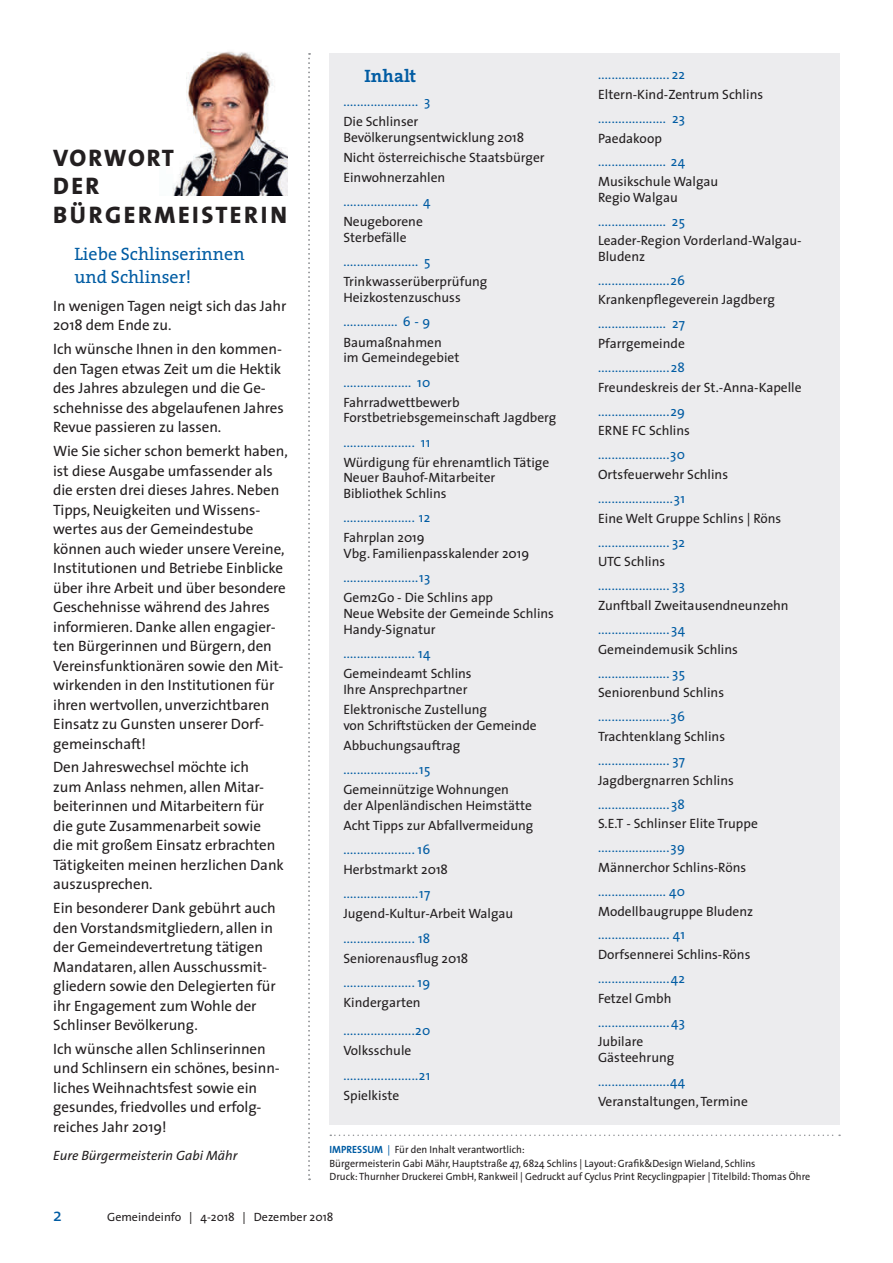
<style>
.page{position:relative;width:893px;height:1263px;background:#fff}
.page>*{position:absolute;margin:0;border:0;box-sizing:border-box;transform-origin:0 0}
.t1{font:800 24px/28px "The Sans";letter-spacing:.105em;color:#231f20}
.t2{font:18px/22.5px "The Serif";letter-spacing:.005em;color:#015ca3}
.t3{font:700 18px "The Serif";letter-spacing:.005em;color:#015ca3}
.t4{font:18px "The Sans";color:#015ca3}
.t5{font:15px/19.5px "The Sans";letter-spacing:-.005em;color:#231f20}
.t6{font:13.5px/15.8px "The Sans";color:#231f20}
.t7{font:13.5px "The Sans";letter-spacing:.025em;color:#015ca3}
.t8{font:italic 13.5px "The Sans";color:#231f20}
.t9{font:12px "The Sans";color:#231f20}
.t10{font:10.5px/13.5px "The Sans";color:#231f20;scale:.96 1}
.s1{font-weight:700;color:#015ca3}
.s2{color:#015ca3}
</style>
<div class="page">
<svg style="left:308px;top:53px;width:2px;height:1127px"></svg>
<img style="left:172px;top:51px;width:115px;height:145px">
<div style="left:330px;top:53px;width:510px;height:1072px;background:#ececee"></div>
<svg style="left:330px;top:1134px;width:510px;height:2px"></svg>
<h1 class="t1" style="left:53px;top:144px;width:235px">VORWORT<br>DER<br>BÜRGERMEISTERIN</h1>
<h2 class="t2" style="left:74px;top:243px;width:172px">Liebe Schlinserinnen und Schlinser!</h2>
<p class="t5" style="left:53px;top:296px;width:235px">In wenigen Tagen neigt sich das Jahr<br>2018 dem Ende zu.</p>
<p class="t5" style="left:53px;top:339px;width:232px">Ich wünsche Ihnen in den kommen&shy;den Tagen etwas Zeit um die Hektik des Jahres abzulegen und die Ge&shy;schehnisse des abgelaufenen Jahres<br>Revue passieren zu lassen.</p>
<p class="t5" style="left:53px;top:441px;width:236px">Wie Sie sicher schon bemerkt haben, ist diese Ausgabe umfassender als die ersten drei dieses Jahres. Neben Tipps, Neuigkeiten und Wissens&shy;wertes aus der Gemeindestube können auch wieder unsere Vereine, Institutionen und Betriebe Einblicke über ihre Arbeit und über besondere Geschehnisse während des Jahres informieren. Danke allen engagier&shy;ten Bürgerinnen und Bürgern, den Vereinsfunktionären sowie den Mit&shy;wirkenden in den Institutionen für ihren wertvollen, unverzichtbaren Einsatz zu Gunsten unserer Dorf&shy;gemeinschaft!</p>
<p class="t5" style="left:53px;top:757px;width:232px">Den Jahreswechsel möchte ich<br>zum Anlass nehmen, allen Mitar&shy;beiterinnen und Mitarbeitern für die gute Zusammenarbeit sowie die mit großem Einsatz erbrachten<br>Tätigkeiten meinen herzlichen Dank auszusprechen.</p>
<p class="t5" style="left:53px;top:898px;width:224px">Ein besonderer Dank gebührt auch den Vorstandsmitgliedern, allen in der Gemeindevertretung tätigen<br>Mandataren, allen Ausschussmit&shy;gliedern sowie den Delegierten für ihr Engagement zum Wohle der<br>Schlinser Bevölkerung.</p>
<p class="t5" style="left:53px;top:1038px;width:228px">Ich wünsche allen Schlinserinnen und Schlinsern ein schönes, besinn&shy;liches Weihnachtsfest sowie ein gesundes, friedvolles und erfolg&shy;reiches Jahr 2019!</p>
<p class="t8" style="left:53px;top:1144px;width:186px">Eure Bürgermeisterin Gabi Mähr</p>
<h2 class="t3" style="left:365px;top:61px;width:53px">Inhalt</h2>
<p class="t7" style="left:343px;top:91px;width:88px">...................... 3</p>
<p class="t6" style="left:343px;top:114px;width:182px">Die Schlinser<br>Bevölkerungsentwicklung 2018</p>
<p class="t6" style="left:343px;top:147px;width:203px;line-height:20px">Nicht österreichische Staatsbürger<br>Einwohnerzahlen</p>
<p class="t7" style="left:343px;top:191px;width:88px">...................... 4</p>
<p class="t6" style="left:343px;top:214px;width:81px">Neugeborene<br>Sterbefälle</p>
<p class="t7" style="left:343px;top:251px;width:88px">...................... 5</p>
<p class="t6" style="left:343px;top:274px;width:146px">Trinkwasserüberprüfung<br>Heizkostenzuschuss</p>
<p class="t7" style="left:343px;top:311px;width:89px">................ 6 - 9</p>
<p class="t6" style="left:343px;top:334px;width:118px">Baumaßnahmen im Gemeindegebiet</p>
<p class="t7" style="left:343px;top:371px;width:88px">.................... 10</p>
<p class="t6" style="left:343px;top:394px;width:215px">Fahrradwettbewerb<br>Forstbetriebsgemeinschaft Jagdberg</p>
<p class="t7" style="left:343px;top:431px;width:88px">..................... 11</p>
<p class="t6" style="left:343px;top:454px;width:207px">Würdigung für ehrenamtlich Tätige<br>Neuer Bauhof-Mitarbeiter<br>Bibliothek Schlins</p>
<p class="t7" style="left:343px;top:506px;width:88px">..................... 12</p>
<p class="t6" style="left:343px;top:529px;width:187px">Fahrplan 2019<br>Vbg. Familienpasskalender 2019</p>
<p class="t7" style="left:343px;top:567px;width:88px">......................13</p>
<p class="t6" style="left:343px;top:589px;width:212px">Gem2Go - Die Schlins app<br>Neue Website der Gemeinde Schlins<br>Handy-Signatur</p>
<p class="t7" style="left:343px;top:642px;width:88px">..................... 14</p>
<p class="t6" style="left:343px;top:665px;width:130px">Gemeindeamt Schlins<br>Ihre Ansprechpartner</p>
<p class="t6" style="left:343px;top:701px;width:195px">Elektronische Zustellung<br>von Schriftstücken der Gemeinde</p>
<p class="t6" style="left:343px;top:737px;width:118px">Abbuchungsauftrag</p>
<p class="t7" style="left:343px;top:758px;width:88px">......................15</p>
<p class="t6" style="left:343px;top:781px;width:190px">Gemeinnützige Wohnungen<br>der Alpenländischen Heimstätte</p>
<p class="t6" style="left:343px;top:817px;width:192px">Acht Tipps zur Abfallvermeidung</p>
<p class="t7" style="left:343px;top:838px;width:88px">..................... 16</p>
<p class="t6" style="left:343px;top:861px;width:106px">Herbstmarkt 2018</p>
<p class="t7" style="left:343px;top:882px;width:88px">......................17</p>
<p class="t6" style="left:343px;top:905px;width:171px">Jugend-Kultur-Arbeit Walgau</p>
<p class="t7" style="left:343px;top:927px;width:88px">..................... 18</p>
<p class="t6" style="left:343px;top:950px;width:127px">Seniorenausflug 2018</p>
<p class="t7" style="left:343px;top:971px;width:88px">..................... 19</p>
<p class="t6" style="left:343px;top:994px;width:79px">Kindergarten</p>
<p class="t7" style="left:343px;top:1019px;width:88px">.....................20</p>
<p class="t6" style="left:343px;top:1042px;width:70px">Volksschule</p>
<p class="t7" style="left:343px;top:1064px;width:88px">......................21</p>
<p class="t6" style="left:343px;top:1087px;width:57px">Spielkiste</p>
<p class="t7" style="left:598px;top:63px;width:88px">..................... 22</p>
<p class="t6" style="left:598px;top:86px;width:167px">Eltern-Kind-Zentrum Schlins</p>
<p class="t7" style="left:598px;top:107px;width:88px">.................... 23</p>
<p class="t6" style="left:598px;top:130px;width:65px">Paedakoop</p>
<p class="t7" style="left:598px;top:151px;width:88px">.................... 24</p>
<p class="t6" style="left:598px;top:173px;width:122px">Musikschule Walgau<br>Regio Walgau</p>
<p class="t7" style="left:598px;top:210px;width:88px">.................... 25</p>
<p class="t6" style="left:598px;top:233px;width:205px">Leader-Region Vorderland-Walgau-<br>Bludenz</p>
<p class="t7" style="left:598px;top:269px;width:88px">.....................26</p>
<p class="t6" style="left:598px;top:292px;width:178px">Krankenpflegeverein Jagdberg</p>
<p class="t7" style="left:598px;top:313px;width:89px">.................... 27</p>
<p class="t6" style="left:598px;top:335px;width:88px">Pfarrgemeinde</p>
<p class="t7" style="left:598px;top:356px;width:88px">.....................28</p>
<p class="t6" style="left:598px;top:379px;width:205px">Freundeskreis der St.-Anna-Kapelle</p>
<p class="t7" style="left:598px;top:400px;width:88px">.....................29</p>
<p class="t6" style="left:598px;top:422px;width:93px">ERNE FC Schlins</p>
<p class="t7" style="left:598px;top:443px;width:88px">.....................30</p>
<p class="t6" style="left:598px;top:466px;width:132px">Ortsfeuerwehr Schlins</p>
<p class="t7" style="left:598px;top:487px;width:88px">......................31</p>
<p class="t6" style="left:598px;top:510px;width:185px">Eine Welt Gruppe Schlins | Röns</p>
<p class="t7" style="left:598px;top:531px;width:88px">..................... 32</p>
<p class="t6" style="left:598px;top:553px;width:69px">UTC Schlins</p>
<p class="t7" style="left:598px;top:574px;width:88px">..................... 33</p>
<p class="t6" style="left:598px;top:597px;width:192px">Zunftball Zweitausendneunzehn</p>
<p class="t7" style="left:598px;top:618px;width:88px">.....................34</p>
<p class="t6" style="left:598px;top:641px;width:141px">Gemeindemusik Schlins</p>
<p class="t7" style="left:598px;top:662px;width:88px">..................... 35</p>
<p class="t6" style="left:598px;top:684px;width:127px">Seniorenbund Schlins</p>
<p class="t7" style="left:598px;top:705px;width:88px">.....................36</p>
<p class="t6" style="left:598px;top:728px;width:128px">Trachtenklang Schlins</p>
<p class="t7" style="left:598px;top:749px;width:89px">..................... 37</p>
<p class="t6" style="left:598px;top:772px;width:137px">Jagdbergnarren Schlins</p>
<p class="t7" style="left:598px;top:793px;width:88px">.....................38</p>
<p class="t6" style="left:598px;top:815px;width:161px">S.E.T - Schlinser Elite Truppe</p>
<p class="t7" style="left:598px;top:836px;width:88px">.....................39</p>
<p class="t6" style="left:598px;top:859px;width:150px">Männerchor Schlins-Röns</p>
<p class="t7" style="left:598px;top:880px;width:88px">.................... 40</p>
<p class="t6" style="left:598px;top:903px;width:157px">Modellbaugruppe Bludenz</p>
<p class="t7" style="left:598px;top:924px;width:89px">..................... 41</p>
<p class="t6" style="left:598px;top:946px;width:154px">Dorfsennerei Schlins-Röns</p>
<p class="t7" style="left:598px;top:967px;width:88px">.....................42</p>
<p class="t6" style="left:598px;top:990px;width:75px">Fetzel Gmbh</p>
<p class="t7" style="left:598px;top:1011px;width:88px">.....................43</p>
<p class="t6" style="left:598px;top:1034px;width:78px">Jubilare<br>Gästeehrung</p>
<p class="t7" style="left:598px;top:1070px;width:88px">.....................44</p>
<p class="t6" style="left:598px;top:1093px;width:151px">Veranstaltungen, Termine</p>
<p class="t10" style="left:330px;top:1142px;width:502px"><span class="s1">IMPRESSUM</span> <span class="s2">|</span> Für den Inhalt verantwortlich:<br>Bürgermeisterin Gabi Mähr, Hauptstraße 47, 6824 Schlins | Layout: Grafik&amp;Design Wieland, Schlins<br>Druck: Thurnher Druckerei GmbH, Rankweil | Gedruckt auf Cyclus Print Recyclingpapier | Titelbild: Thomas Öhre</p>
<h2 class="t4" style="left:53px;top:1200px;width:10px">2</h2>
<p class="t9" style="left:107px;top:1207px;width:228px">Gemeindeinfo | 4-2018 | Dezember 2018</p>
</div>
